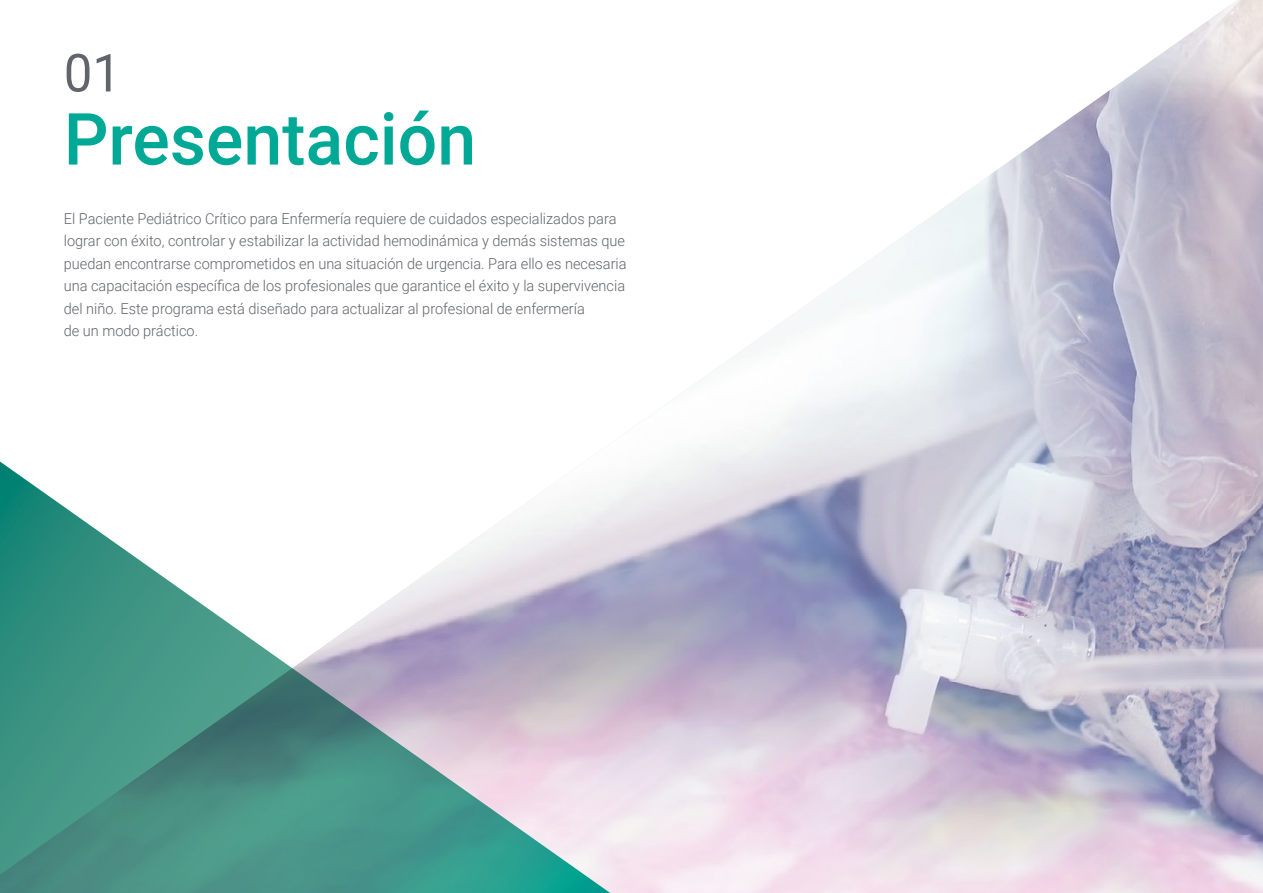
<style>
.page{position:relative;width:1263px;height:893px;background:#fff}
.page>*{position:absolute;margin:0;border:0;box-sizing:border-box;transform-origin:0 0}
.t1{font:500 72px "Roboto";color:#00a996}
.t2{font:52.5px "Roboto";color:#61646a}
.t3{font:300 15px/22.5px "Roboto";color:#61646a}
</style>
<div class="page">
<img style="left:640px;top:0;width:623px;height:893px">
<svg style="left:0;top:461px;width:640px;height:432px"></svg>
<h2 class="t2" style="left:64px;top:36px;width:59px">01</h2>
<h1 class="t1" style="left:64px;top:89px;width:414px">Presentación</h1>
<p class="t3" style="left:64px;top:207px;width:564px">El Paciente Pediátrico Crítico para Enfermería requiere de cuidados especializados para lograr con éxito, controlar y estabilizar la actividad hemodinámica y demás sistemas que puedan encontrarse comprometidos en una situación de urgencia. Para ello es necesaria una capacitación específica de los profesionales que garantice el éxito y la supervivencia del niño. Este programa está diseñado para actualizar al profesional de enfermería<br>de un modo práctico.</p>
</div>
